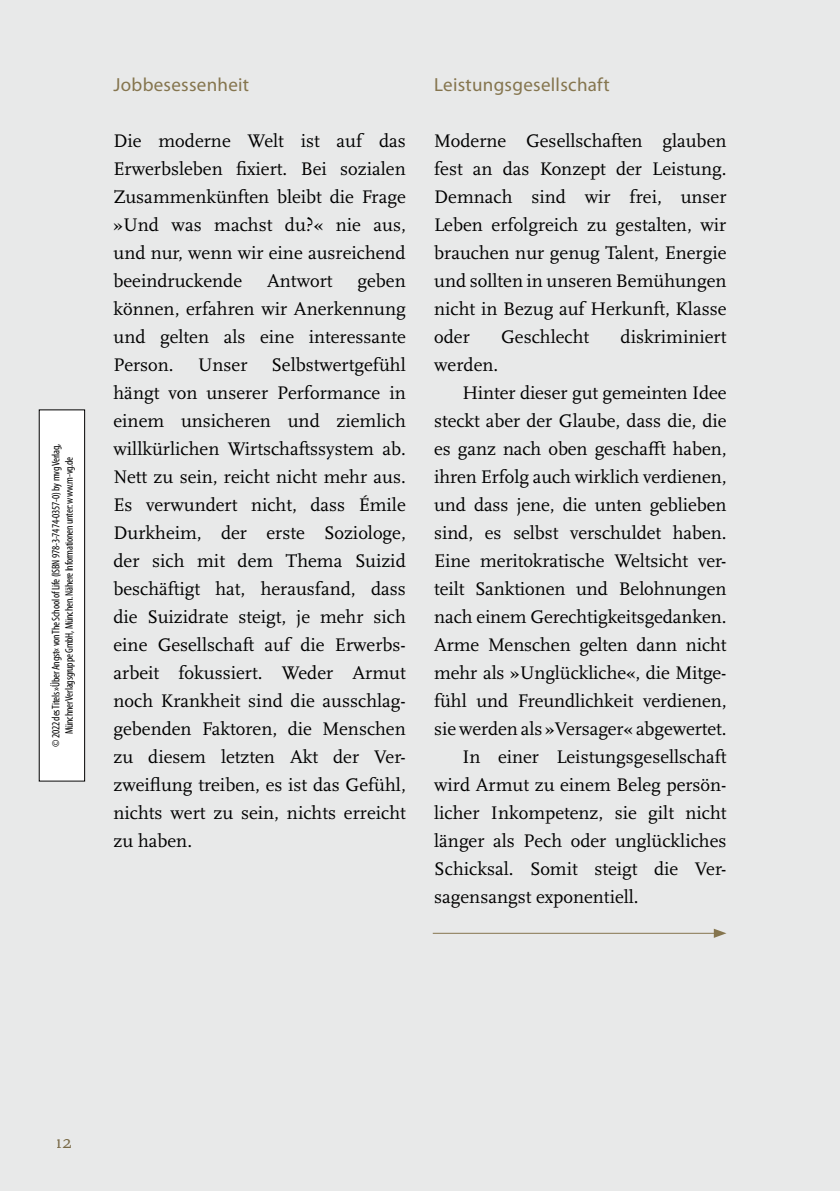
<style>
.page{position:relative;width:840px;height:1191px;background:#fff}
.page>*{position:absolute;margin:0;border:0;box-sizing:border-box;transform-origin:0 0}
.no_indent_line_space{font:19px/28px "Scala Pro";color:#000;text-align:justify}
.indent{font:19px/28px "Scala Pro";letter-spacing:-.005em;color:#000;text-align:justify}
.no_indent{font:19px/28px "Scala Pro";color:#000;text-align:justify}
.no_indent_line_space-2{font:19px "Myriad Pro";letter-spacing:.015em;color:#85754e}
.t1{font:19px "Scala Pro";color:#85754e}
.t2{font:condensed 11px/13.2px "Myriad Pro";letter-spacing:-.02em;color:#000;text-align:center}
</style>
<div class="page">
<div style="left:0;top:0;width:839px;height:1191px;background:#e8e9e9"></div>
<hr style="left:432px;top:932px;width:284px;height:1px;background:#85754e">
<svg style="left:713px;top:928px;width:13px;height:10px"></svg>
<div style="left:39px;top:410px;width:46px;height:371px;background:#fff"></div>
<div style="left:39px;top:409px;width:46px;height:372px;border:1px solid #000"></div>
<p class="t2" style="left:49px;top:747px;width:304px;rotate:-90deg">© 2022 des Titels »Über Angst« von The School of Life (ISBN 978-3-7474-0357-0) by mvg Verlag,<br>Münchner Verlagsgruppe GmbH, München. Nähere Informationen unter: www.m-vg.de</p>
<p class="no_indent_line_space-2" style="left:113px;top:73px;width:137px">Jobbesessenheit</p>
<p class="no_indent_line_space" style="left:113px;top:126px;width:294px">Die moderne Welt ist auf das Erwerbsleben fixiert. Bei sozialen Zusammenkünften bleibt die Frage »Und was machst du?« nie aus, und nur, wenn wir eine ausreichend beeindruckende</p>
<p class="no_indent_line_space" style="left:113px;top:266px;width:293px;text-indent:244px">geben können, erfahren wir Anerkennung und gelten als eine interessante Person.</p>
<p class="no_indent_line_space" style="left:267px;top:266px;width:67px">Antwort</p>
<p class="no_indent_line_space" style="left:113px;top:350px;width:294px;text-indent:158px">Selbstwertgefühl hängt von unserer Performance in einem unsicheren und ziemlich willkürlichen Wirtschaftssystem ab.<br>Nett zu sein, reicht nicht mehr aus.<br>Es verwundert nicht, dass Émile Durkheim, der erste Soziologe, der sich mit dem Thema Suizid beschäftigt hat, herausfand, dass die Suizidrate steigt, je mehr sich eine Gesellschaft auf die Erwerbs&shy;arbeit fokussiert. Weder Armut noch Krankheit sind die ausschlag&shy;gebenden Faktoren, die Menschen zu diesem letzten Akt der Ver&shy;zweiflung treiben, es ist das Gefühl, nichts wert zu sein, nichts erreicht zu haben.</p>
<p class="no_indent_line_space" style="left:198px;top:350px;width:51px">Unser</p>
<p class="no_indent_line_space-2" style="left:434px;top:73px;width:177px">Leistungsgesellschaft</p>
<p class="no_indent" style="left:434px;top:126px;width:293px">Moderne Gesellschaften glauben fest an das Konzept der Leistung.<br>Demnach sind wir frei, unser Leben erfolgreich zu gestalten, wir brauchen nur genug Talent, Energie und sollten in unseren Bemühungen nicht in Bezug auf Herkunft, Klasse oder</p>
<p class="no_indent" style="left:501px;top:322px;width:89px">Geschlecht</p>
<p class="no_indent" style="left:620px;top:322px;width:107px">diskriminiert</p>
<p class="no_indent" style="left:434px;top:350px;width:65px">werden.</p>
<p class="indent" style="left:434px;top:378px;width:293px;text-indent:28px">Hinter dieser gut gemeinten Idee steckt aber der Glaube, dass die, die es ganz nach oben geschafft haben, ihren Erfolg auch wirklich verdienen, und dass jene, die unten geblieben sind, es selbst verschuldet haben.<br>Eine meritokratische Weltsicht ver&shy;teilt Sanktionen und Belohnungen nach einem Gerechtigkeitsgedanken.<br>Arme Menschen gelten dann nicht mehr als »Unglückliche«, die Mitge&shy;fühl und Freundlichkeit verdienen, sie werden als »Versager« abgewertet.</p>
<p class="indent" style="left:434px;top:742px;width:293px;text-indent:28px">In einer Leistungsgesellschaft wird Armut zu einem Beleg persön&shy;licher Inkompetenz, sie gilt nicht länger als Pech oder unglückliches Schicksal. Somit steigt die Ver&shy;sagensangst exponentiell.</p>
<p class="t1" style="left:57px;top:1130px;width:17px">12</p>
</div>
